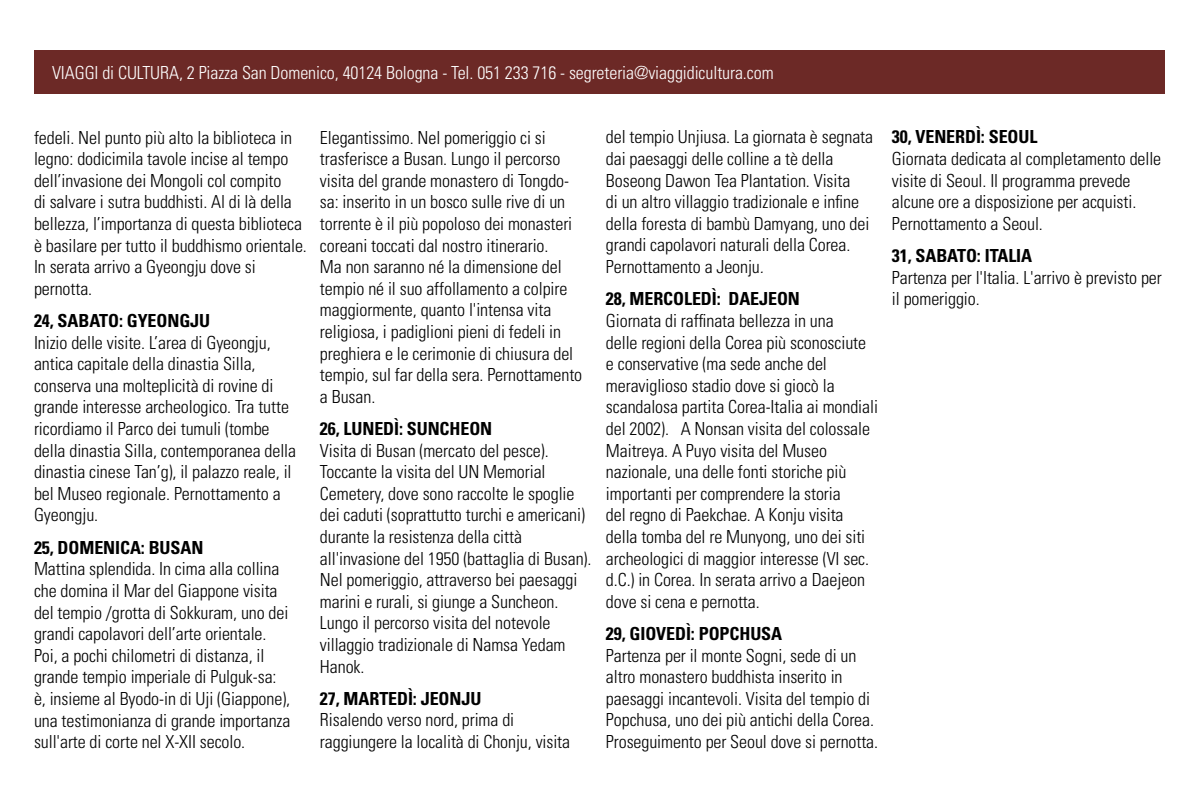
<style>
.page{position:relative;width:1200px;height:800px;background:#fff}
.page>*{position:absolute;margin:0;border:0;box-sizing:border-box;transform-origin:0 0}
.t1{font:300 condensed 18px/21.6px "Univers LT Std";letter-spacing:-.005em;color:#000}
.t2{font:700 condensed 18px "Univers LT Std";letter-spacing:-.005em;color:#000}
.t3{font:300 condensed 18px "Univers LT Std";letter-spacing:-.005em;color:#fff}
.s1{font-style:italic}
</style>
<div class="page">
<div style="left:34px;top:50px;width:1131px;height:44px;background:#6c2926"></div>
<p class="t3" style="left:52px;top:61px;width:723px">VIAGGI di CULTURA, 2 Piazza San Domenico, 40124 Bologna - Tel. 051 233 716 - segreteria@viaggidicultura.com</p>
<p class="t1" style="left:34px;top:126px;width:274px">fedeli. Nel punto più alto la biblioteca in legno: dodicimila tavole incise al tempo dell’invasione dei Mongoli col compito<br>di salvare i sutra buddhisti. Al di là della bellezza, l’importanza di questa biblioteca è basilare per tutto il buddhismo orientale.<br>In serata arrivo a Gyeongju dove si pernotta.</p>
<p class="t2" style="left:34px;top:310px;width:178px">24, SABATO: GYEONGJU</p>
<p class="t1" style="left:34px;top:331px;width:264px">Inizio delle visite. L’area di Gyeongju, antica capitale della dinastia Silla, conserva una molteplicità di rovine di grande interesse archeologico. Tra tutte ricordiamo il Parco dei tumuli (tombe della dinastia Silla, contemporanea della dinastia cinese Tan’g), il palazzo reale, il bel Museo regionale. Pernottamento a Gyeongju.</p>
<p class="t2" style="left:34px;top:536px;width:171px">25, DOMENICA: BUSAN</p>
<p class="t1" style="left:34px;top:558px;width:258px">Mattina splendida. In cima alla collina che domina il Mar del Giappone visita del tempio /grotta di Sokkuram, uno dei grandi capolavori dell’arte orientale.<br>Poi, a pochi chilometri di distanza, il grande tempio imperiale di Pulguk-sa: è, insieme al Byodo-in di Uji (Giappone), una testimonianza di grande importanza sull'arte di corte nel X-XII secolo.</p>
<p class="t1" style="left:320px;top:126px;width:264px">Elegantissimo. Nel pomeriggio ci si trasferisce a Busan. Lungo il percorso visita del grande monastero di Tongdo&shy;sa: inserito in un bosco sulle rive di un torrente è il più popoloso dei monasteri coreani toccati dal nostro itinerario.<br>Ma non saranno né la dimensione del tempio né il suo affollamento a colpire maggiormente, quanto l'intensa vita religiosa, i padiglioni pieni di fedeli in preghiera e le cerimonie di chiusura del tempio, sul far della sera. Pernottamento a Busan.</p>
<p class="t2" style="left:320px;top:418px;width:174px">26, LUNEDÌ: SUNCHEON</p>
<p class="t1" style="left:320px;top:439px;width:273px">Visita di Busan (mercato del pesce).<br>Toccante la visita del UN Memorial Cemetery, dove sono raccolte le spoglie dei caduti (soprattutto turchi e americani) durante la resistenza della città all'invasione del 1950 (battaglia di Busan).<br>Nel pomeriggio, attraverso bei paesaggi marini e rurali, si giunge a Suncheon.<br>Lungo il percorso visita del notevole villaggio tradizionale di Namsa Yedam Hanok.</p>
<p class="t2" style="left:320px;top:687px;width:163px">27, MARTEDÌ: JEONJU</p>
<p class="t1" style="left:320px;top:709px;width:252px">Risalendo verso nord, prima di raggiungere la località di Chonju, visita</p>
<p class="t1" style="left:606px;top:126px;width:269px">del tempio Unjiusa. La giornata è segnata dai paesaggi delle colline a tè della Boseong Dawon Tea Plantation. Visita<br>di un altro villaggio tradizionale e infine della foresta di bambù Damyang, uno dei grandi capolavori naturali della Corea.<br>Pernottamento a Jeonju<span class="s1">.</span></p>
<p class="t2" style="left:606px;top:288px;width:195px">28, MERCOLEDÌ: DAEJEON</p>
<p class="t1" style="left:606px;top:310px;width:274px">Giornata di raffinata bellezza in una<br>delle regioni della Corea più sconosciute e conservative (ma sede anche del meraviglioso stadio dove si giocò la scandalosa partita Corea-Italia ai mondiali del 2002). A Nonsan visita del colossale Maitreya. A Puyo visita del Museo nazionale, una delle fonti storiche più importanti per comprendere la storia<br>del regno di Paekchae. A Konju visita della tomba del re Munyong, uno dei siti archeologici di maggior interesse (VI sec. d.C.) in Corea. In serata arrivo a Daejeon dove si cena e pernotta.</p>
<p class="t2" style="left:606px;top:623px;width:178px">29, GIOVEDÌ: POPCHUSA</p>
<p class="t1" style="left:606px;top:645px;width:274px">Partenza per il monte Sogni, sede di un altro monastero buddhista inserito in paesaggi incantevoli. Visita del tempio di Popchusa, uno dei più antichi della Corea.<br>Proseguimento per Seoul dove si pernotta.</p>
<p class="t2" style="left:892px;top:126px;width:147px">30, VENERDÌ: SEOUL</p>
<p class="t1" style="left:892px;top:148px;width:271px">Giornata dedicata al completamento delle visite di Seoul. Il programma prevede alcune ore a disposizione per acquisti.<br>Pernottamento a Seoul.</p>
<p class="t2" style="left:892px;top:245px;width:142px">31, SABATO: ITALIA</p>
<p class="t1" style="left:892px;top:267px;width:271px">Partenza per l'Italia. L'arrivo è previsto per il pomeriggio.</p>
</div>
